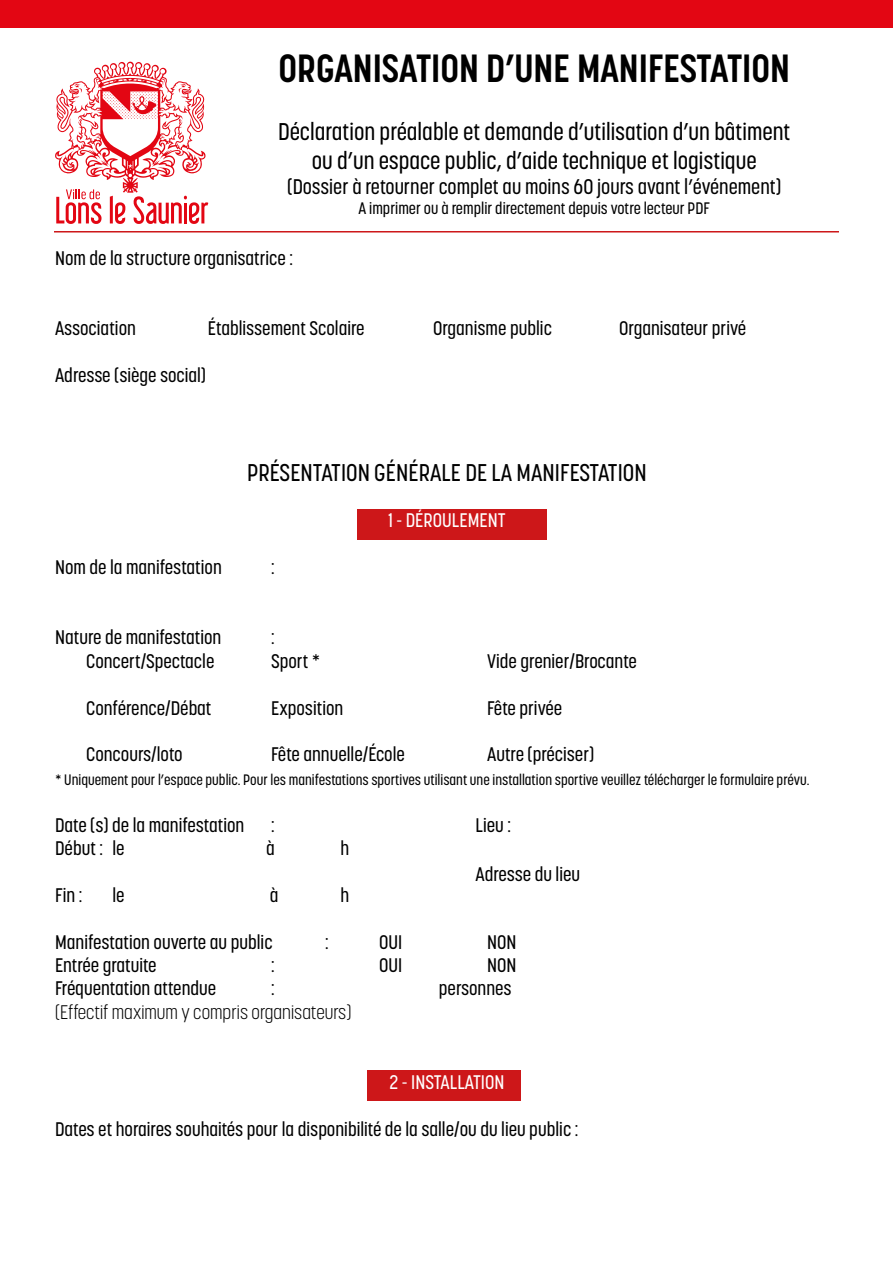
<style>
.page{position:relative;width:893px;height:1263px;background:#fff}
.page>*{position:absolute;margin:0;border:0;box-sizing:border-box;transform-origin:0 0}
.t1{font:700 39px "Korolev Condensed";color:#000}
.t2{font:500 24px/28.8px "Korolev Condensed";color:#000;text-align:center}
.t3{font:500 24px "Korolev Condensed";color:#000}
.t4{font:500 21px "Korolev Condensed";color:#000}
.t5{font:500 19.5px "Korolev Condensed";color:#000}
.t6{font:300 19.5px "Korolev Condensed";color:#000}
.t7{font:500 19.5px "Korolev Condensed";color:#fff}
.t8{font:500 16.5px "Korolev Condensed";color:#000}
.t9{font:500 15px "Korolev Condensed";color:#000}
</style>
<div class="page">
<div style="left:368px;top:1070px;width:153px;height:31px;background:#cd1719"></div>
<div style="left:357px;top:509px;width:190px;height:30px;background:#cd1719"></div>
<div style="left:0;top:0;width:893px;height:28px;background:#e30613"></div>
<hr style="left:54px;top:231px;width:785px;height:1px;background:#cd1719">
<svg style="left:55px;top:62px;width:153px;height:162px"></svg>
<h1 class="t1" style="left:279px;top:46px;width:513px">ORGANISATION D’UNE MANIFESTATION</h1>
<p class="t2" style="left:278px;top:117px;width:514px">Déclaration préalable et demande d’utilisation d’un bâtiment ou d’un espace public, d’aide technique et logistique</p>
<p class="t4" style="left:287px;top:174px;width:496px">(Dossier à retourner complet au moins 60 jours avant l’événement)</p>
<p class="t8" style="left:358px;top:198px;width:353px">A imprimer ou à remplir directement depuis votre lecteur PDF</p>
<p class="t5" style="left:55px;top:246px;width:239px">Nom de la structure organisatrice :</p>
<p class="t5" style="left:55px;top:316px;width:82px">Association</p>
<p class="t5" style="left:208px;top:316px;width:158px">Établissement Scolaire</p>
<p class="t5" style="left:433px;top:316px;width:120px">Organisme public</p>
<p class="t5" style="left:619px;top:316px;width:129px">Organisateur privé</p>
<p class="t5" style="left:55px;top:363px;width:152px">Adresse (siège social)</p>
<p class="t3" style="left:247px;top:458px;width:401px">PRÉSENTATION GÉNÉRALE DE LA MANIFESTATION</p>
<p class="t7" style="left:388px;top:509px;width:119px">1 - DÉROULEMENT</p>
<p class="t5" style="left:55px;top:556px;width:168px">Nom de la manifestation</p>
<p class="t5" style="left:271px;top:556px;width:5px">:</p>
<p class="t5" style="left:55px;top:626px;width:168px">Nature de manifestation</p>
<p class="t5" style="left:271px;top:626px;width:5px">:</p>
<p class="t5" style="left:86px;top:649px;width:130px">Concert/Spectacle</p>
<p class="t5" style="left:271px;top:649px;width:51px">Sport *</p>
<p class="t5" style="left:487px;top:649px;width:151px">Vide grenier/Brocante</p>
<p class="t5" style="left:86px;top:696px;width:127px">Conférence/Débat</p>
<p class="t5" style="left:271px;top:696px;width:74px">Exposition</p>
<p class="t5" style="left:487px;top:696px;width:77px">Fête privée</p>
<p class="t5" style="left:86px;top:743px;width:98px">Concours/loto</p>
<p class="t5" style="left:271px;top:743px;width:136px">Fête annuelle/École</p>
<p class="t5" style="left:487px;top:743px;width:109px">Autre (préciser)</p>
<p class="t9" style="left:55px;top:771px;width:756px">* Uniquement pour l’espace public. Pour les manifestations sportives utilisant une installation sportive veuillez télécharger le formulaire prévu.</p>
<p class="t5" style="left:55px;top:813px;width:191px">Date (s) de la manifestation</p>
<p class="t5" style="left:271px;top:813px;width:5px">:</p>
<p class="t5" style="left:55px;top:837px;width:71px">Début : le</p>
<p class="t5" style="left:266px;top:837px;width:10px">à</p>
<p class="t5" style="left:341px;top:837px;width:10px">h</p>
<p class="t5" style="left:55px;top:883px;width:29px">Fin :</p>
<p class="t5" style="left:113px;top:883px;width:14px">le</p>
<p class="t5" style="left:270px;top:883px;width:10px">à</p>
<p class="t5" style="left:341px;top:883px;width:10px">h</p>
<p class="t5" style="left:55px;top:930px;width:219px">Manifestation ouverte au public</p>
<p class="t5" style="left:325px;top:930px;width:5px">:</p>
<p class="t5" style="left:379px;top:930px;width:25px">OUI</p>
<p class="t5" style="left:487px;top:930px;width:31px">NON</p>
<p class="t5" style="left:55px;top:954px;width:103px">Entrée gratuite</p>
<p class="t5" style="left:271px;top:954px;width:5px">:</p>
<p class="t5" style="left:379px;top:954px;width:25px">OUI</p>
<p class="t5" style="left:487px;top:954px;width:31px">NON</p>
<p class="t5" style="left:55px;top:977px;width:163px">Fréquentation attendue</p>
<p class="t5" style="left:271px;top:977px;width:5px">:</p>
<p class="t5" style="left:439px;top:977px;width:74px">personnes</p>
<p class="t6" style="left:55px;top:1000px;width:298px">(Effectif maximum y compris organisateurs)</p>
<p class="t5" style="left:476px;top:814px;width:37px">Lieu :</p>
<p class="t5" style="left:476px;top:862px;width:106px">Adresse du lieu</p>
<p class="t7" style="left:389px;top:1071px;width:117px">2 - INSTALLATION</p>
<p class="t5" style="left:55px;top:1117px;width:525px">Dates et horaires souhaités pour la disponibilité de la salle/ou du lieu public :</p>
</div>
